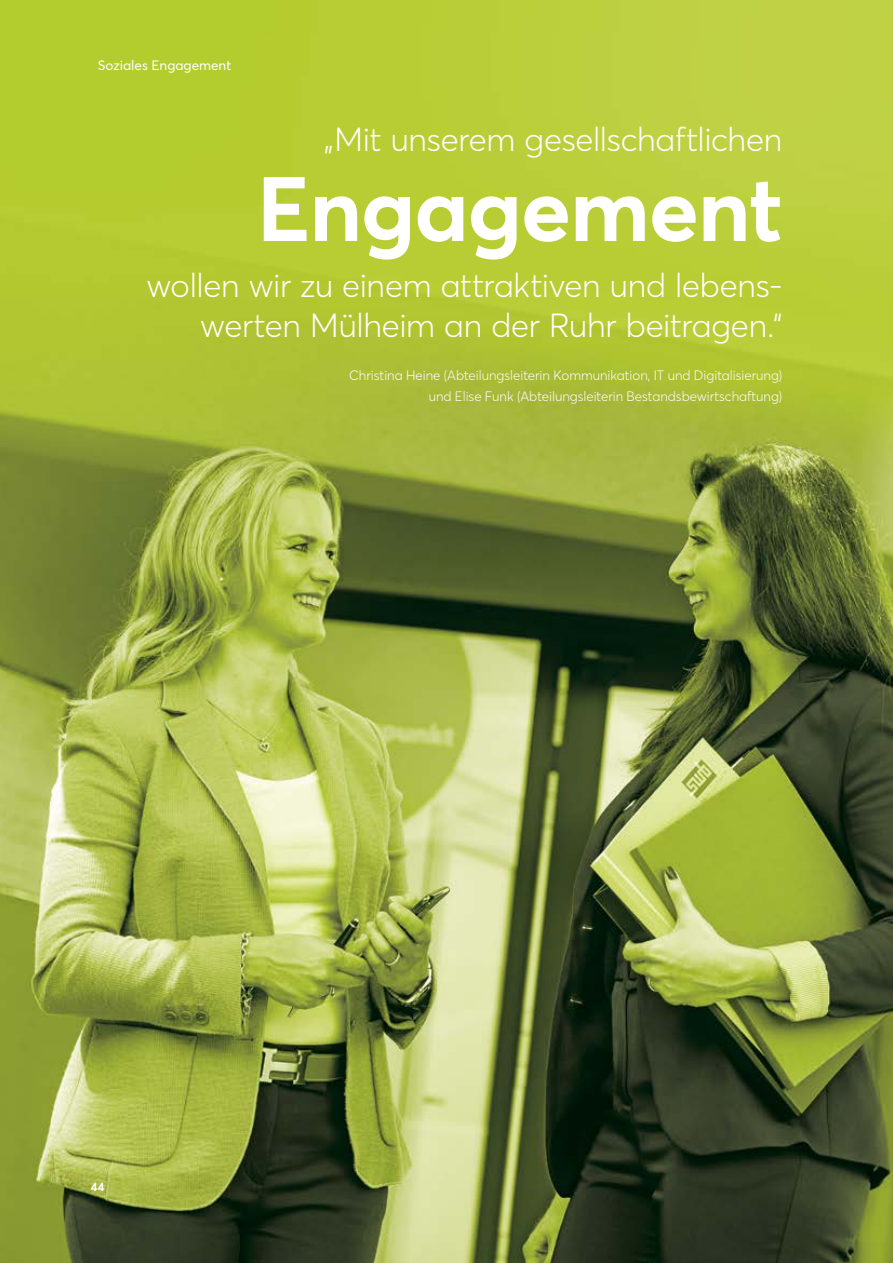
<style>
.page{position:relative;width:893px;height:1263px;background:#fff}
.page>*{position:absolute;margin:0;border:0;box-sizing:border-box;transform-origin:0 0}
.t1{font:700 90px "Averta PE";letter-spacing:-.015em;color:#fff}
.t2{font:300 33px/40.5px "Averta PE";letter-spacing:-.005em;color:#fff;text-align:right}
.t3{font:300 13.5px/21.3px "Averta PE";color:#fff;text-align:right}
.t4{font:13.5px "Averta PE";color:#fff}
.t5{font:700 12px "Averta PE";color:#fff}
</style>
<div class="page">
<img style="left:0;top:0;width:893px;height:1263px">
<p class="t4" style="left:98px;top:56px;width:135px">Soziales Engagement</p>
<h2 class="t2" style="left:324px;top:118px;width:460px">„Mit unserem gesellschaftlichen</h2>
<h1 class="t1" style="left:257px;top:146px;width:527px">Engagement</h1>
<h2 class="t2" style="left:146px;top:263px;width:637px">wollen wir zu einem attraktiven und lebens&shy;werten Mülheim an der Ruhr beitragen.“</h2>
<p class="t3" style="left:349px;top:364px;width:435px">Christina Heine (Abteilungsleiterin Kommunikation, IT und Digitalisierung) und Elise Funk (Abteilungsleiterin Bestandsbewirtschaftung)</p>
<p class="t5" style="left:91px;top:1178px;width:15px">44</p>
</div>
